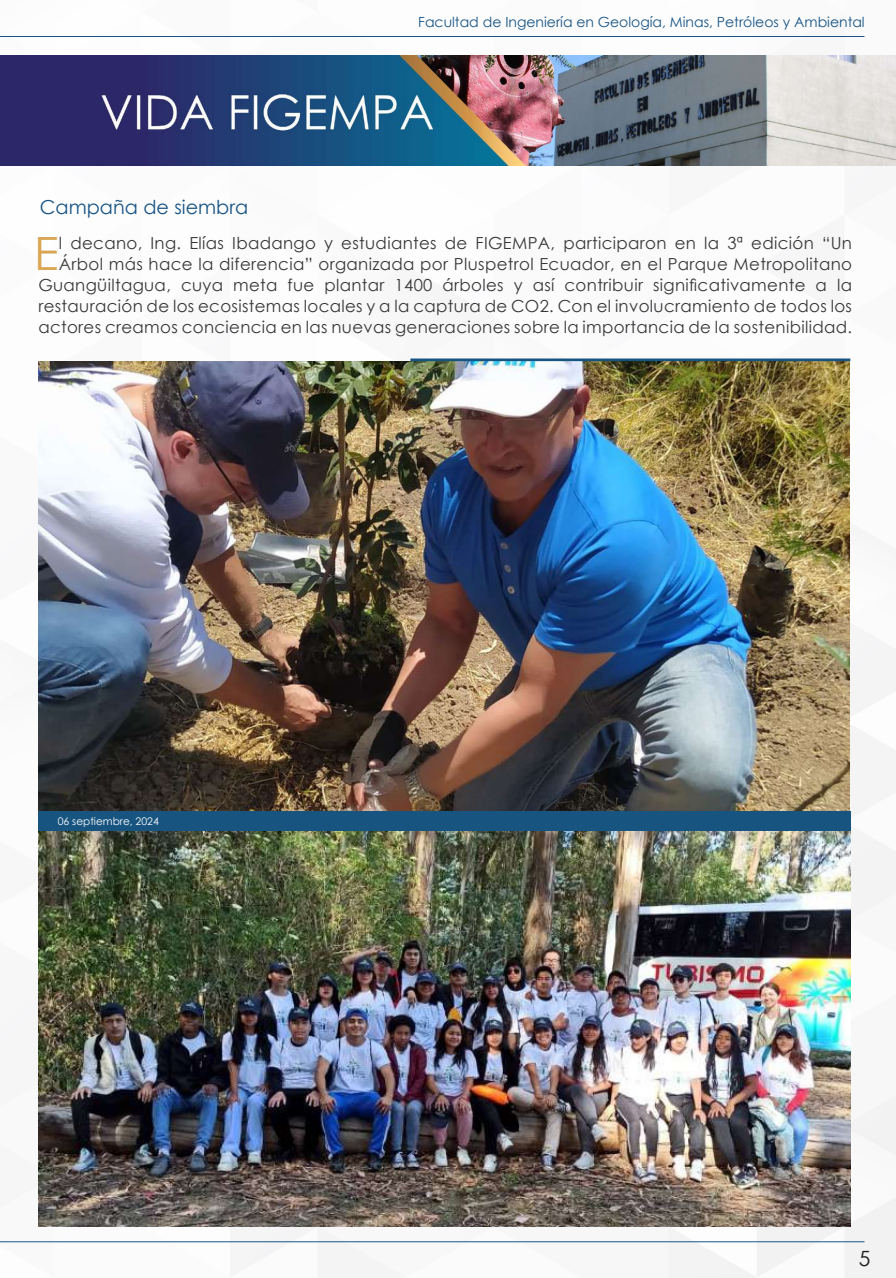
<style>
.page{position:relative;width:896px;height:1278px;background:#fff}
.page>*{position:absolute;margin:0;border:0;box-sizing:border-box;transform-origin:0 0}
.t1{font:45.85px "Century Gothic";color:#d9a654}
.t2{font:21px "Century Gothic";color:#1d1d1d}
.t3{font:19.25px "Century Gothic";color:#175485}
.t4{font:16.62px/21px "Century Gothic";letter-spacing:.02em;color:#383838;text-align:right}
.t5{font:14px "Century Gothic";color:#175485}
.t6{font:10.5px "Century Gothic";color:#fff}
</style>
<div class="page">
<img style="left:0;top:55px;width:896px;height:1222px">
<img style="left:38px;top:361px;width:812px;height:450px">
<div style="left:38px;top:811px;width:813px;height:20px;background:#175480"></div>
<hr style="left:410px;top:358px;width:440px;height:3px;background:#175480">
<img style="left:1px;top:56px;width:895px;height:110px">
<img style="left:38px;top:831px;width:812px;height:395px">
<hr style="left:0;top:36px;width:865px;height:1px;background:#175485">
<hr style="left:0;top:1241px;width:865px;height:1px;background:#175485">
<p class="t3" style="left:40px;top:194px;width:210px">Campaña de siembra</p>
<p class="t5" style="left:418px;top:12px;width:448px">Facultad de Ingeniería en Geología, Minas, Petróleos y Ambiental</p>
<p class="t4" style="left:38px;top:232px;width:815px">l decano, Ing. Elías Ibadango y estudiantes de FIGEMPA, participaron en la 3ª edición “Un Árbol más hace la diferencia” organizada por Pluspetrol Ecuador, en el Parque Metropolitano Guangüiltagua, cuya meta fue plantar 1400 árboles y así contribuir significativamente a la restauración de los ecosistemas locales y a la captura de CO2. Con el involucramiento de todos los actores creamos conciencia en las nuevas generaciones sobre la importancia de la sostenibilidad.</p>
<h1 class="t1" style="left:34px;top:222px;width:26px">E</h1>
<p class="t6" style="left:58px;top:814px;width:103px">06 septiembre, 2024</p>
<p class="t2" style="left:859px;top:1243px;width:13px">5</p>
</div>
